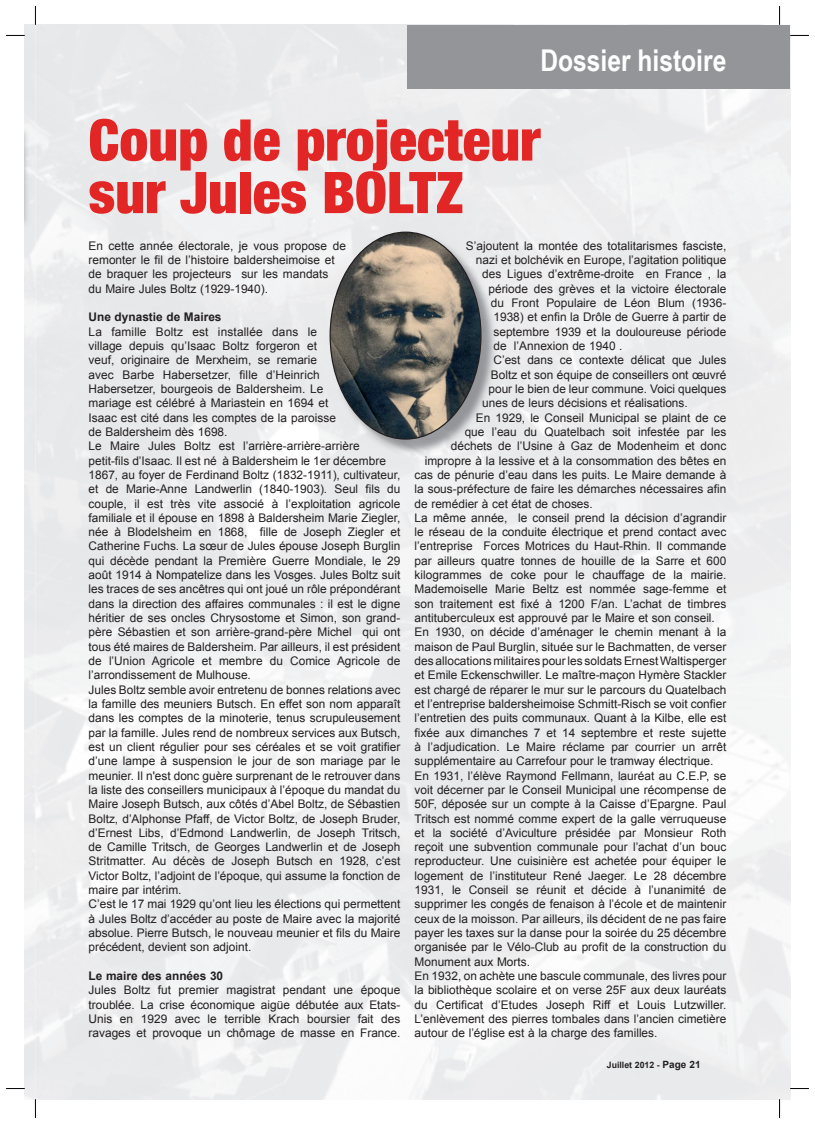
<style>
.page{position:relative;width:815px;height:1124px;background:#fff}
.page>*{position:absolute;margin:0;border:0;box-sizing:border-box;transform-origin:0 0}
.t1{font:900 condensed 57.5px/52.5px "Helvetica Neue";color:#e22525}
.t2{font:700 30px "Arial Narrow";color:#fff}
.t3{font:11.88px/14.2px "Arial";color:#231f20}
.t4{font:700 11.88px "Arial";color:#231f20}
.t5{font:700 8.75px "Arial";color:#231f20}
.s1{font-size:10px}
</style>
<div class="page">
<div style="left:407px;top:25px;width:383px;height:64px;background:#939598"></div>
<img style="left:330px;top:232px;width:168px;height:224px">
<img style="left:330px;top:232px;width:151px;height:207px;border-radius:50%">
<img style="left:25px;top:125px;width:7px;height:104px">
<svg style="left:6px;top:35px;width:19px;height:1px"></svg>
<svg style="left:790px;top:35px;width:19px;height:1px"></svg>
<svg style="left:6px;top:1087px;width:19px;height:2px"></svg>
<svg style="left:790px;top:1087px;width:19px;height:2px"></svg>
<svg style="left:35px;top:6px;width:1px;height:19px"></svg>
<svg style="left:35px;top:1098px;width:1px;height:19px"></svg>
<svg style="left:779px;top:6px;width:1px;height:19px"></svg>
<svg style="left:779px;top:1098px;width:1px;height:19px"></svg>
<h2 class="t2" style="left:540px;top:43px;width:187px">Dossier histoire</h2>
<h1 class="t1" style="left:89px;top:113px;width:453px">Coup de projecteur sur Jules BOLTZ</h1>
<p class="t3" style="left:89px;top:238px;width:259px">En cette année électorale, je vous propose de remonter le fil de l’histoire baldersheimoise et de braquer les projecteurs sur les mandats<br>du Maire Jules Boltz (1929-1940).</p>
<p class="t4" style="left:89px;top:310px;width:134px">Une dynastie de Maires</p>
<p class="t3" style="left:89px;top:324px;width:313px">La famille Boltz est installée dans le<br>village depuis qu’Isaac Boltz forgeron et<br>veuf, originaire de Merxheim, se remarie<br>avec Barbe Habersetzer, fille d’Heinrich<br>Habersetzer, bourgeois de Baldersheim. Le<br>mariage est célébré à Mariastein en 1694 et<br>Isaac est cité dans les comptes de la paroisse<br>de Baldersheim dès 1698.<br>Le Maire Jules Boltz est l’arrière-arrière-arrière petit-fils d’Isaac. Il est né à Baldersheim le 1er décembre 1867, au foyer de Ferdinand Boltz (1832-1911), cultivateur, et de Marie-Anne Landwerlin (1840-1903). Seul fils du couple, il est très vite associé à l’exploitation agricole familiale et il épouse en 1898 à Baldersheim Marie Ziegler, née à Blodelsheim en 1868, fille de Joseph Ziegler et Catherine Fuchs. La sœur de Jules épouse Joseph Burglin qui décède pendant la Première Guerre Mondiale, le 29 août 1914 à Nompatelize dans les Vosges. Jules Boltz suit les traces de ses ancêtres qui ont joué un rôle prépondérant dans la direction des affaires communales : il est le digne héritier de ses oncles Chrysostome et Simon, son grand&shy;père Sébastien et son arrière-grand-père Michel qui ont tous été maires de Baldersheim. Par ailleurs, il est président de l’Union Agricole et membre du Comice Agricole de l’arrondissement de Mulhouse.<br>Jules Boltz semble avoir entretenu de bonnes relations avec la famille des meuniers Butsch. En effet son nom apparaît dans les comptes de la minoterie, tenus scrupuleusement par la famille. Jules rend de nombreux services aux Butsch, est un client régulier pour ses céréales et se voit gratifier d’une lampe à suspension le jour de son mariage par le meunier. Il n'est donc guère surprenant de le retrouver dans la liste des conseillers municipaux à l’époque du mandat du Maire Joseph Butsch, aux côtés d’Abel Boltz, de Sébastien Boltz, d’Alphonse Pfaff, de Victor Boltz, de Joseph Bruder, d’Ernest Libs, d’Edmond Landwerlin, de Joseph Tritsch, de Camille Tritsch, de Georges Landwerlin et de Joseph Stritmatter. Au décès de Joseph Butsch en 1928, c’est Victor Boltz, l’adjoint de l’époque, qui assume la fonction de maire par intérim.<br>C’est le 17 mai 1929 qu’ont lieu les élections qui permettent à Jules Boltz d’accéder au poste de Maire avec la majorité absolue. Pierre Butsch, le nouveau meunier et fils du Maire précédent, devient son adjoint.</p>
<p class="t4" style="left:89px;top:969px;width:136px">Le maire des années 30</p>
<p class="t3" style="left:89px;top:982px;width:313px;text-align:justify">Jules Boltz fut premier magistrat pendant une époque troublée. La crise économique aigüe débutée aux Etats-Unis en 1929 avec le terrible Krach boursier fait des ravages et provoque un chômage de masse en France.</p>
<p class="t3" style="left:466px;top:238px;width:262px">S’ajoutent la montée des totalitarismes fasciste,</p>
<p class="t3" style="left:476px;top:253px;width:252px">nazi et bolchévik en Europe, l’agitation politique</p>
<p class="t3" style="left:482px;top:267px;width:246px">des Ligues d’extrême-droite en France , la</p>
<p class="t3" style="left:488px;top:281px;width:239px">période des grèves et la victoire électorale</p>
<p class="t3" style="left:491px;top:296px;width:237px">du Front Populaire de Léon Blum (1936-</p>
<p class="t3" style="left:493px;top:310px;width:234px">1938) et enfin la Drôle de Guerre à partir de</p>
<p class="t3" style="left:493px;top:324px;width:234px">septembre 1939 et la douloureuse période</p>
<p class="t3" style="left:493px;top:339px;width:131px">de l’Annexion de 1940 .</p>
<p class="t3" style="left:493px;top:353px;width:234px">C’est dans ce contexte délicat que Jules</p>
<p class="t3" style="left:491px;top:367px;width:237px">Boltz et son équipe de conseillers ont œuvré</p>
<p class="t3" style="left:488px;top:381px;width:239px">pour le bien de leur commune. Voici quelques</p>
<p class="t3" style="left:482px;top:396px;width:207px">unes de leurs décisions et réalisations.</p>
<p class="t3" style="left:476px;top:410px;width:252px">En 1929, le Conseil Municipal se plaint de ce</p>
<p class="t3" style="left:465px;top:424px;width:263px">que l’eau du Quatelbach soit infestée par les</p>
<p class="t3" style="left:451px;top:439px;width:277px">déchets de l’Usine à Gaz de Modenheim et donc</p>
<p class="t3" style="left:425px;top:453px;width:303px">impropre à la lessive et à la consommation des bêtes en</p>
<p class="t3" style="left:415px;top:467px;width:313px">cas de pénurie d’eau dans les puits. Le Maire demande à</p>
<p class="t3" style="left:415px;top:482px;width:313px">la sous-préfecture de faire les démarches nécessaires afin</p>
<p class="t3" style="left:415px;top:496px;width:180px">de remédier à cet état de choses.</p>
<p class="t3" style="left:415px;top:510px;width:313px">La même année, le conseil prend la décision d’agrandir</p>
<p class="t3" style="left:415px;top:525px;width:313px">le réseau de la conduite électrique et prend contact avec</p>
<p class="t3" style="left:415px;top:539px;width:313px">l’entreprise Forces Motrices du Haut-Rhin. Il commande</p>
<p class="t3" style="left:415px;top:553px;width:313px">par ailleurs quatre tonnes de houille de la Sarre et 600</p>
<p class="t3" style="left:415px;top:567px;width:313px">kilogrammes de coke pour le chauffage de la mairie.</p>
<p class="t3" style="left:415px;top:582px;width:313px">Mademoiselle Marie Beltz est nommée sage-femme et</p>
<p class="t3" style="left:415px;top:596px;width:313px">son traitement est fixé à 1200 F/an. L’achat de timbres</p>
<p class="t3" style="left:415px;top:610px;width:302px">antituberculeux est approuvé par le Maire et son conseil.</p>
<p class="t3" style="left:415px;top:625px;width:313px">En 1930, on décide d’aménager le chemin menant à la</p>
<p class="t3" style="left:415px;top:639px;width:313px">maison de Paul Burglin, située sur le Bachmatten, de verser</p>
<p class="t3" style="left:415px;top:653px;width:313px">des allocations militaires pour les soldats Ernest Waltisperger</p>
<p class="t3" style="left:415px;top:668px;width:313px">et Emile Eckenschwiller. Le maître-maçon Hymère Stackler</p>
<p class="t3" style="left:415px;top:682px;width:313px">est chargé de réparer le mur sur le parcours du Quatelbach</p>
<p class="t3" style="left:415px;top:696px;width:313px">et l’entreprise baldersheimoise Schmitt-Risch se voit confier</p>
<p class="t3" style="left:415px;top:711px;width:313px">l’entretien des puits communaux. Quant à la Kilbe, elle est</p>
<p class="t3" style="left:415px;top:725px;width:313px">fixée aux dimanches 7 et 14 septembre et reste sujette</p>
<p class="t3" style="left:415px;top:739px;width:313px">à l’adjudication. Le Maire réclame par courrier un arrêt</p>
<p class="t3" style="left:415px;top:753px;width:300px">supplémentaire au Carrefour pour le tramway électrique.</p>
<p class="t3" style="left:415px;top:768px;width:313px">En 1931, l’élève Raymond Fellmann, lauréat au C.E.P, se</p>
<p class="t3" style="left:415px;top:782px;width:313px">voit décerner par le Conseil Municipal une récompense de</p>
<p class="t3" style="left:415px;top:796px;width:313px">50F, déposée sur un compte à la Caisse d’Epargne. Paul</p>
<p class="t3" style="left:415px;top:811px;width:313px">Tritsch est nommé comme expert de la galle verruqueuse</p>
<p class="t3" style="left:415px;top:825px;width:313px">et la société d’Aviculture présidée par Monsieur Roth</p>
<p class="t3" style="left:415px;top:839px;width:313px">reçoit une subvention communale pour l’achat d’un bouc</p>
<p class="t3" style="left:415px;top:854px;width:313px">reproducteur. Une cuisinière est achetée pour équiper le</p>
<p class="t3" style="left:415px;top:868px;width:313px">logement de l’instituteur René Jaeger. Le 28 décembre</p>
<p class="t3" style="left:415px;top:882px;width:313px">1931, le Conseil se réunit et décide à l’unanimité de</p>
<p class="t3" style="left:415px;top:897px;width:313px">supprimer les congés de fenaison à l’école et de maintenir</p>
<p class="t3" style="left:415px;top:911px;width:313px">ceux de la moisson. Par ailleurs, ils décident de ne pas faire</p>
<p class="t3" style="left:415px;top:925px;width:313px">payer les taxes sur la danse pour la soirée du 25 décembre</p>
<p class="t3" style="left:415px;top:940px;width:313px">organisée par le Vélo-Club au profit de la construction du</p>
<p class="t3" style="left:415px;top:954px;width:117px">Monument aux Morts.</p>
<p class="t3" style="left:415px;top:968px;width:313px">En 1932, on achète une bascule communale, des livres pour</p>
<p class="t3" style="left:415px;top:982px;width:313px">la bibliothèque scolaire et on verse 25F aux deux lauréats</p>
<p class="t3" style="left:415px;top:997px;width:313px">du Certificat d’Etudes Joseph Riff et Louis Lutzwiller.</p>
<p class="t3" style="left:415px;top:1011px;width:313px">L’enlèvement des pierres tombales dans l’ancien cimetière</p>
<p class="t3" style="left:415px;top:1025px;width:244px">autour de l’église est à la charge des familles.</p>
<p class="t5" style="left:607px;top:1060px;width:95px">Juillet 2012 - <span class="s1">Page 21</span></p>
</div>
